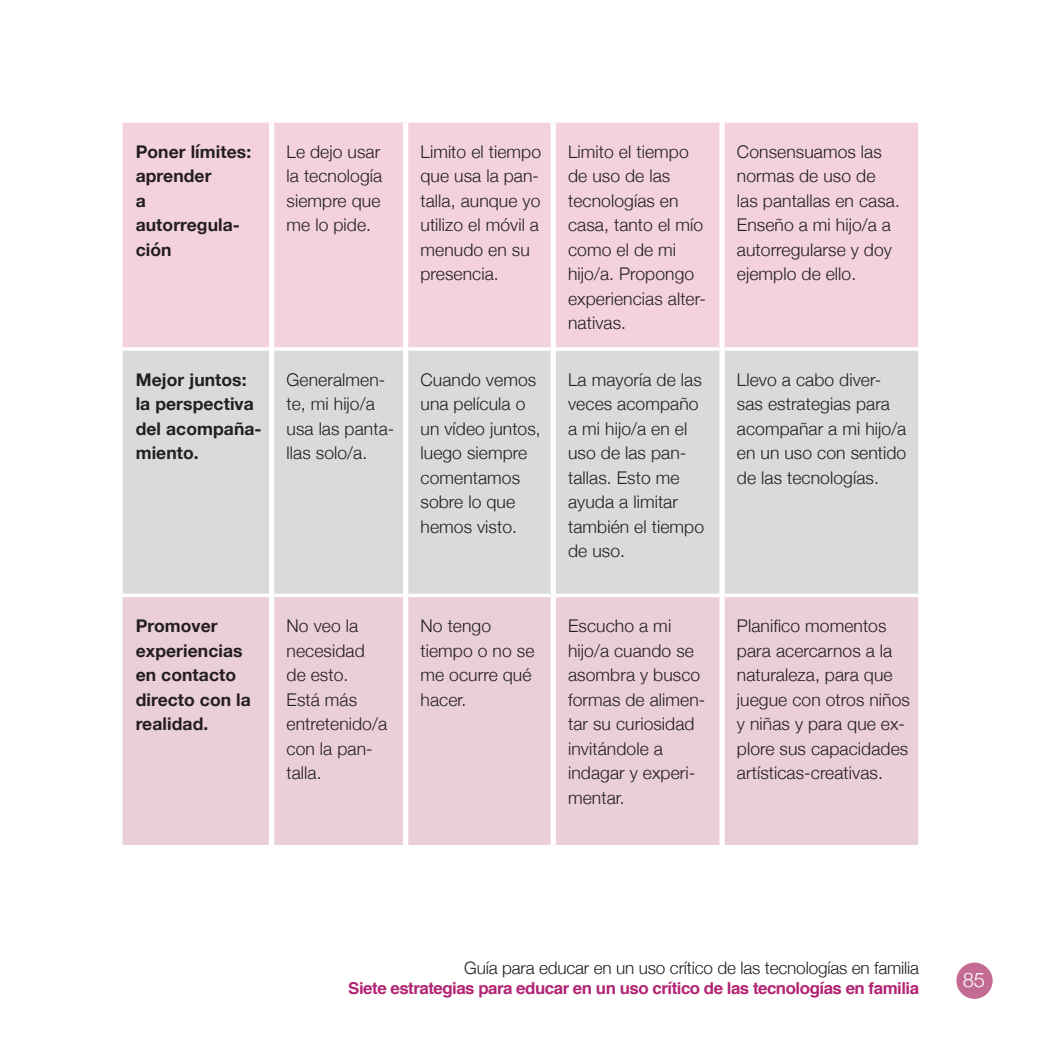
<style>
.page{position:relative;width:1042px;height:1042px;background:#fff}
.page>*{position:absolute;margin:0;border:0;box-sizing:border-box;transform-origin:0 0}
.t1{font:300 20.3px "Helvetica Neue";color:#fff}
.t2{font:300 17.5px/24.5px "Helvetica Neue";letter-spacing:.005em;color:#231f20}
.t3{font:700 17.5px/24.5px "Helvetica Neue";letter-spacing:.005em;color:#231f20}
.t4{font:300 17.15px "Helvetica Neue";letter-spacing:-.01em;color:#231f20}
.t5{font:700 16.45px "Helvetica";letter-spacing:-.03em;color:#b22474}
</style>
<div class="page">
<div style="left:956px;top:962px;width:36px;height:37px;background:#c36b93;border-radius:50%"></div>
<div style="left:123px;top:123px;width:795px;height:224px;background:#f3d2db"></div>
<div style="left:123px;top:351px;width:795px;height:243px;background:#d9dadc"></div>
<div style="left:123px;top:597px;width:795px;height:248px;background:#eaceda"></div>
<svg style="left:121px;top:121px;width:151px;height:2px"></svg>
<svg style="left:122px;top:123px;width:1px;height:224px"></svg>
<svg style="left:272px;top:121px;width:134px;height:2px"></svg>
<svg style="left:406px;top:122px;width:147px;height:1px"></svg>
<svg style="left:553px;top:122px;width:169px;height:1px"></svg>
<svg style="left:722px;top:122px;width:198px;height:1px"></svg>
<svg style="left:122px;top:351px;width:1px;height:243px"></svg>
<hr style="left:274px;top:347px;width:129px;height:4px;background:#fcf5f6">
<hr style="left:408px;top:347px;width:142px;height:4px;background:#fcf5f6">
<svg style="left:122px;top:597px;width:1px;height:248px"></svg>
<div style="left:269px;top:123px;width:5px;height:226px;background:#fff"></div>
<div style="left:403px;top:123px;width:5px;height:226px;background:#fff"></div>
<div style="left:550px;top:123px;width:6px;height:226px;background:#fff"></div>
<div style="left:719px;top:123px;width:6px;height:226px;background:#fff"></div>
<div style="left:269px;top:349px;width:5px;height:246px;background:#fff"></div>
<div style="left:403px;top:349px;width:5px;height:246px;background:#fff"></div>
<div style="left:550px;top:349px;width:6px;height:246px;background:#fff"></div>
<div style="left:719px;top:349px;width:6px;height:246px;background:#fff"></div>
<div style="left:269px;top:595px;width:5px;height:250px;background:#fff"></div>
<div style="left:403px;top:595px;width:5px;height:250px;background:#fff"></div>
<div style="left:550px;top:595px;width:6px;height:250px;background:#fff"></div>
<div style="left:719px;top:595px;width:6px;height:250px;background:#fff"></div>
<p class="t3" style="left:136px;top:140px;width:117px">Poner límites: aprender<br>a autorregula&shy;ción</p>
<p class="t2" style="left:286px;top:138px;width:97px;text-align:justify">Le dejo usar la tecnología siempre que me lo pide.</p>
<p class="t2" style="left:420px;top:138px;width:122px">Limito el tiempo que usa la pan&shy;talla, aunque yo utilizo el móvil a menudo en su presencia.</p>
<p class="t2" style="left:568px;top:138px;width:139px">Limito el tiempo de uso de las tecnologías en casa, tanto el mío como el de mi hijo/a. Propongo experiencias alter&shy;nativas.</p>
<p class="t2" style="left:737px;top:138px;width:164px">Consensuamos las normas de uso de las pantallas en casa.<br>Enseño a mi hijo/a a autorregularse y doy ejemplo de ello.</p>
<p class="t3" style="left:136px;top:368px;width:127px">Mejor juntos: la perspectiva del acompaña&shy;miento.</p>
<p class="t2" style="left:286px;top:366px;width:109px">Generalmen&shy;te, mi hijo/a usa las panta&shy;llas solo/a.</p>
<p class="t2" style="left:420px;top:366px;width:122px">Cuando vemos una película o un vídeo juntos, luego siempre comentamos sobre lo que hemos visto.</p>
<p class="t2" style="left:568px;top:366px;width:137px">La mayoría de las veces acompaño a mi hijo/a en el uso de las pan&shy;tallas. Esto me ayuda a limitar también el tiempo de uso.</p>
<p class="t2" style="left:737px;top:366px;width:171px">Llevo a cabo diver&shy;sas estrategias para acompañar a mi hijo/a en un uso con sentido de las tecnologías.</p>
<p class="t3" style="left:136px;top:614px;width:117px">Promover experiencias en contacto directo con la realidad.</p>
<p class="t2" style="left:286px;top:612px;width:102px">No veo la necesidad de esto.<br>Está más entretenido/a con la pan&shy;talla.</p>
<p class="t2" style="left:420px;top:612px;width:115px">No tengo tiempo o no se me ocurre qué hacer.</p>
<p class="t2" style="left:568px;top:612px;width:139px">Escucho a mi hijo/a cuando se asombra y busco formas de alimen&shy;tar su curiosidad invitándole a indagar y experi&shy;mentar.</p>
<p class="t2" style="left:737px;top:612px;width:175px">Planifico momentos para acercarnos a la naturaleza, para que juegue con otros niños y niñas y para que ex&shy;plore sus capacidades artísticas-creativas.</p>
<p class="t4" style="left:464px;top:954px;width:456px">Guía para educar en un uso crítico de las tecnologías en familia</p>
<p class="t5" style="left:348px;top:975px;width:572px">Siete estrategias para educar en un uso crítico de las tecnologías en familia</p>
<p class="t1" style="left:963px;top:964px;width:23px">85</p>
</div>
